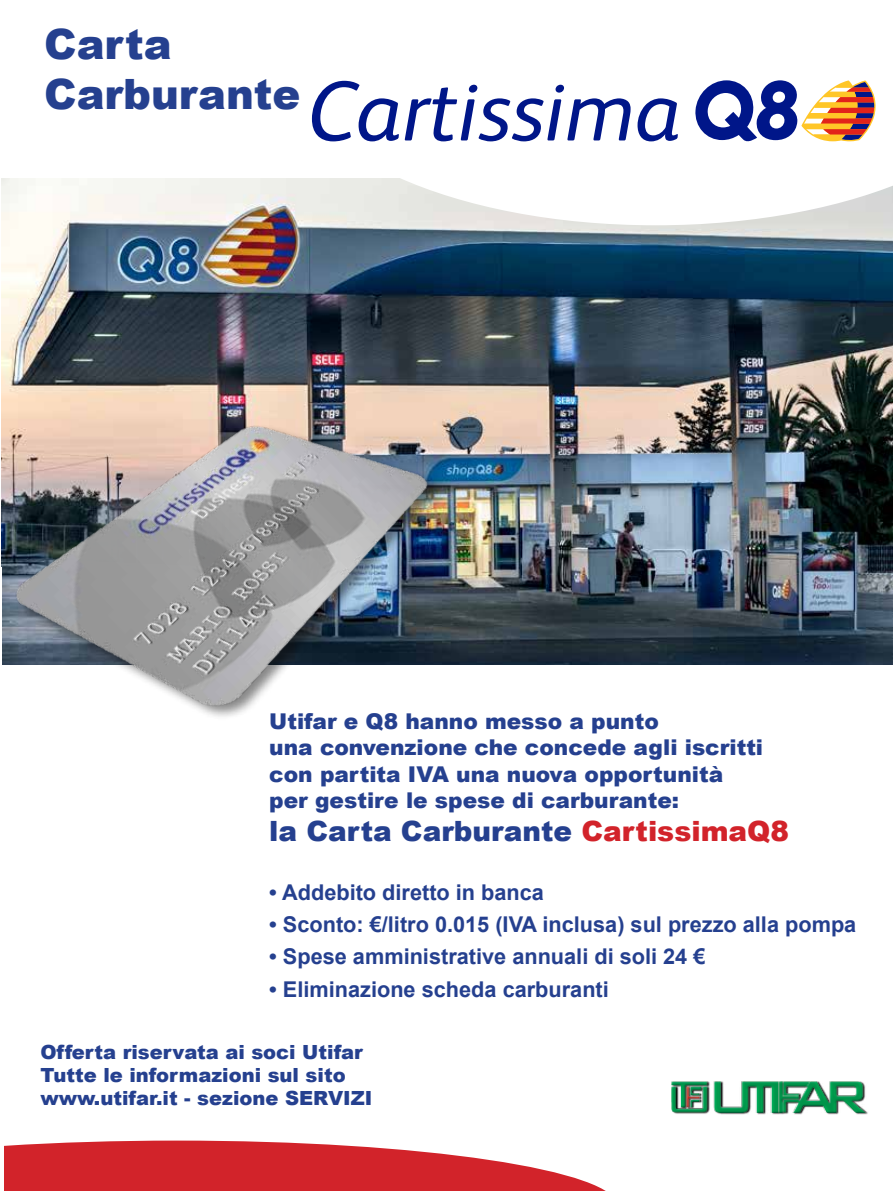
<style>
.page{position:relative;width:893px;height:1191px;background:#fff}
.page>*{position:absolute;margin:0;border:0;box-sizing:border-box;transform-origin:0 0}
.t1{font:900 41.85px/50.1px "Arial";color:#25408f}
.t2{font:900 27.9px "Arial";color:#25408f}
.t3{font:700 21.75px "Arial";color:#25408f}
.t4{font:900 21.75px/26.1px "Arial";color:#25408f}
.t5{font:900 19.5px/23.4px "Arial";color:#25408f}
.s1{color:#d2232a}
</style>
<div class="page">
<img style="left:2px;top:179px;width:891px;height:486px">
<svg style="left:291px;top:80px;width:602px;height:145px"></svg>
<svg style="left:673px;top:1111px;width:195px;height:4px"></svg>
<img style="left:672px;top:1081px;width:194px;height:31px">
<svg style="left:4px;top:1140px;width:602px;height:51px"></svg>
<svg style="left:694px;top:80px;width:182px;height:64px"></svg>
<svg style="left:312px;top:81px;width:87px;height:60px"></svg>
<svg style="left:405px;top:85px;width:226px;height:56px"></svg>
<svg style="left:637px;top:98px;width:41px;height:43px"></svg>
<img style="left:1px;top:288px;width:503px;height:429px">
<p class="t1" style="left:44px;top:18px;width:258px">Carta<br>Carburante</p>
<p class="t4" style="left:269px;top:708px;width:495px">Utifar e Q8 hanno messo a punto<br>una convenzione che concede agli iscritti con partita IVA una nuova opportunità per gestire le spese di carburante:</p>
<p class="t2" style="left:269px;top:811px;width:521px">la Carta Carburante <span class="s1">CartissimaQ8</span></p>
<p class="t3" style="left:269px;top:877px;width:276px">• Addebito diretto in banca</p>
<p class="t3" style="left:269px;top:910px;width:589px">• Sconto: €/litro 0.015 (IVA inclusa) sul prezzo alla pompa</p>
<p class="t3" style="left:269px;top:942px;width:438px">• Spese amministrative annuali di soli 24 €</p>
<p class="t3" style="left:269px;top:974px;width:341px">• Eliminazione scheda carburanti</p>
<p class="t5" style="left:40px;top:1039px;width:334px">Offerta riservata ai soci Utifar<br>Tutte le informazioni sul sito www.utifar.it - sezione SERVIZI</p>
</div>
